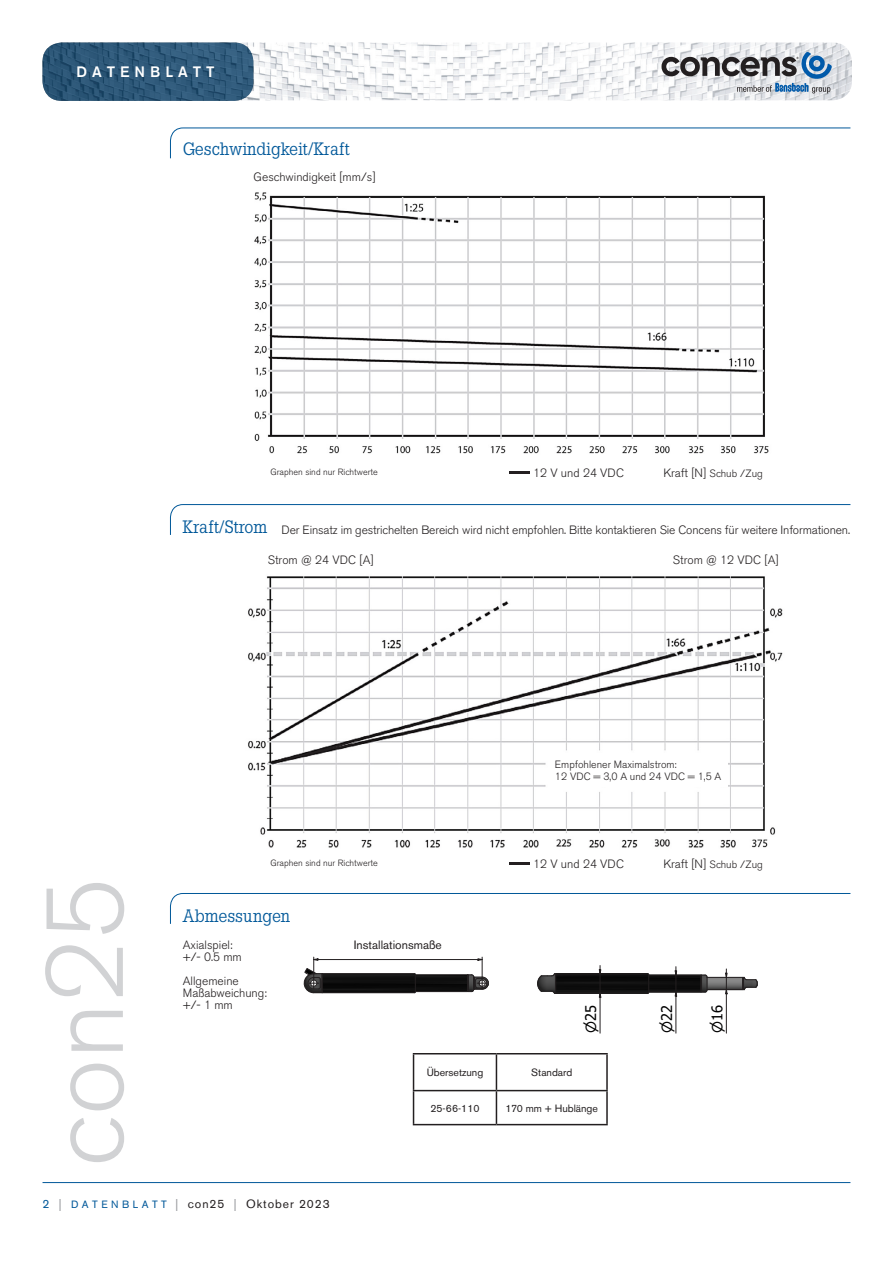
<style>
.page{position:relative;width:893px;height:1263px;background:#fff}
.page>*{position:absolute;margin:0;border:0;box-sizing:border-box;transform-origin:0 0}
.t1{font:300 108px "Akzidenz Grotesk BE";color:#d1d2d4}
.t2{font:18px "Slab Tall X";color:#015899}
.t3{font:500 15px "Akzidenz Grotesk BE";color:#fff}
.t4{font:14.7px "Tahoma";color:#000}
.t5{font:300 12px/12px "Akzidenz Grotesk BE";letter-spacing:-.01em;color:#231f20}
.t6{font:12px "Akzidenz Grotesk BE";letter-spacing:.08em;color:#231f20}
.t7{font:12px "Akzidenz Grotesk BE";color:#231f20}
.t8{font:300 10.5px/12px "Akzidenz Grotesk BE";color:#231f20}
.t9{font:10.5px "Akzidenz Grotesk BE";color:#231f20}
.t10{font:300 9px "Akzidenz Grotesk BE";color:#231f20}
.s1{font-size:12px}
.s2{font-family:"AIGDT";font-size:13.95px}
.s3{color:#015899}
.s4{color:#95979a}
.s5{font-size:10.5px;color:#015899}
</style>
<div class="page">
<img style="left:253px;top:43px;width:599px;height:57px">
<img style="left:43px;top:43px;width:210px;height:58px">
<svg style="left:43px;top:43px;width:210px;height:58px;background:#2d5778"></svg>
<svg style="left:170px;top:127px;width:681px;height:32px"></svg>
<svg style="left:170px;top:504px;width:681px;height:31px"></svg>
<svg style="left:170px;top:893px;width:681px;height:31px"></svg>
<hr style="left:43px;top:1182px;width:807px;height:1px;background:#015899">
<div style="left:386px;top:134px;width:18px;height:12px;background:#fff"></div>
<hr style="left:413px;top:1053px;width:83px;height:1px;background:#231f20">
<hr style="left:413px;top:1054px;width:1px;height:36px;background:#231f20">
<hr style="left:496px;top:1053px;width:112px;height:1px;background:#231f20">
<hr style="left:496px;top:1054px;width:1px;height:36px;background:#231f20">
<hr style="left:606px;top:1054px;width:2px;height:36px;background:#231f20">
<hr style="left:496px;top:1091px;width:1px;height:33px;background:#231f20">
<hr style="left:606px;top:1091px;width:2px;height:33px;background:#231f20">
<hr style="left:413px;top:1090px;width:83px;height:1px;background:#231f20">
<hr style="left:413px;top:1091px;width:1px;height:33px;background:#231f20">
<hr style="left:496px;top:1090px;width:112px;height:1px;background:#231f20">
<hr style="left:413px;top:1124px;width:83px;height:1px;background:#231f20">
<hr style="left:496px;top:1124px;width:112px;height:1px;background:#231f20">
<img style="left:248px;top:576px;width:535px;height:272px">
<img style="left:254px;top:192px;width:515px;height:262px">
<svg style="left:661px;top:52px;width:171px;height:41px"></svg>
<hr style="left:509px;top:471px;width:21px;height:3px;background:#231f20">
<hr style="left:509px;top:862px;width:21px;height:3px;background:#231f20">
<div style="left:551px;top:756px;width:177px;height:31px;background:#fff"></div>
<img style="left:323px;top:974px;width:91px;height:18px">
<img style="left:556px;top:975px;width:92px;height:18px">
<hr style="left:323px;top:992px;width:92px;height:1px;background:#231f20">
<hr style="left:323px;top:973px;width:92px;height:1px;background:#231f20">
<hr style="left:556px;top:993px;width:92px;height:1px;background:#231f20">
<hr style="left:556px;top:974px;width:92px;height:1px;background:#231f20">
<svg style="left:537px;top:973px;width:19px;height:21px"></svg>
<hr style="left:318px;top:959px;width:160px;height:1px;background:#231f20">
<svg style="left:414px;top:957px;width:75px;height:36px"></svg>
<svg style="left:303px;top:957px;width:20px;height:36px"></svg>
<svg style="left:599px;top:965px;width:2px;height:33px"></svg>
<hr style="left:600px;top:997px;width:1px;height:36px;background:#231f20">
<hr style="left:676px;top:996px;width:1px;height:37px;background:#231f20">
<svg style="left:648px;top:967px;width:110px;height:30px"></svg>
<hr style="left:726px;top:994px;width:1px;height:39px;background:#231f20">
<p class="t3" style="left:77px;top:63px;width:140px">D A T E N B L A T T</p>
<p class="t2" style="left:183px;top:138px;width:169px">Geschwindigkeit/Kraft</p>
<p class="t5" style="left:254px;top:171px;width:124px">Geschwindigkeit [mm/s]</p>
<p class="t10" style="left:270px;top:467px;width:109px">Graphen sind nur Richtwerte</p>
<p class="t5" style="left:533px;top:467px;width:92px">12 V und 24 VDC</p>
<p class="t8" style="left:663px;top:468px;width:101px"><span class="s1">Kraft [N]</span> Schub /Zug</p>
<p class="t2" style="left:183px;top:516px;width:86px">Kraft/Strom</p>
<p class="t5" style="left:282px;top:524px;width:570px">Der Einsatz im gestrichelten Bereich wird nicht empfohlen. Bitte kontaktieren Sie Concens für weitere Informationen.</p>
<p class="t5" style="left:268px;top:554px;width:107px">Strom @ 24 VDC [A]</p>
<p class="t5" style="left:673px;top:554px;width:107px">Strom @ 12 VDC [A]</p>
<p class="t8" style="left:555px;top:759px;width:168px">Empfohlener Maximalstrom:<br>12 VDC = 3,0 A und 24 VDC = 1,5 A</p>
<p class="t1" style="left:25px;top:1167px;width:292px;rotate:-90deg">con25</p>
<p class="t10" style="left:270px;top:857px;width:109px">Graphen sind nur Richtwerte</p>
<p class="t5" style="left:533px;top:858px;width:92px">12 V und 24 VDC</p>
<p class="t8" style="left:663px;top:858px;width:101px"><span class="s1">Kraft [N]</span> Schub /Zug</p>
<p class="t2" style="left:183px;top:905px;width:109px">Abmessungen</p>
<p class="t5" style="left:183px;top:939px;width:61px">Axialspiel: +/- 0.5 mm</p>
<p class="t5" style="left:183px;top:975px;width:86px">Allgemeine<br>Maßabweichung: +/- 1 mm</p>
<p class="t7" style="left:354px;top:938px;width:90px">Installationsmaße</p>
<p class="t4" style="left:581px;top:1032px;width:30px;rotate:-90deg"><span class="s2">n</span>25</p>
<p class="t4" style="left:657px;top:1032px;width:30px;rotate:-90deg"><span class="s2">n</span>22</p>
<p class="t4" style="left:707px;top:1032px;width:30px;rotate:-90deg"><span class="s2">n</span>16</p>
<p class="t9" style="left:427px;top:1066px;width:58px">Übersetzung</p>
<p class="t9" style="left:531px;top:1066px;width:43px">Standard</p>
<p class="t9" style="left:430px;top:1102px;width:51px">25-66-110</p>
<p class="t9" style="left:505px;top:1102px;width:94px">170 mm + Hublänge</p>
<p class="t6" style="left:43px;top:1197px;width:289px"><span class="s3">2</span> <span class="s4">|</span> <span class="s5">D A T E N B L A T T</span> <span class="s4">|</span> con25 <span class="s4">|</span> Oktober 2023</p>
</div>
